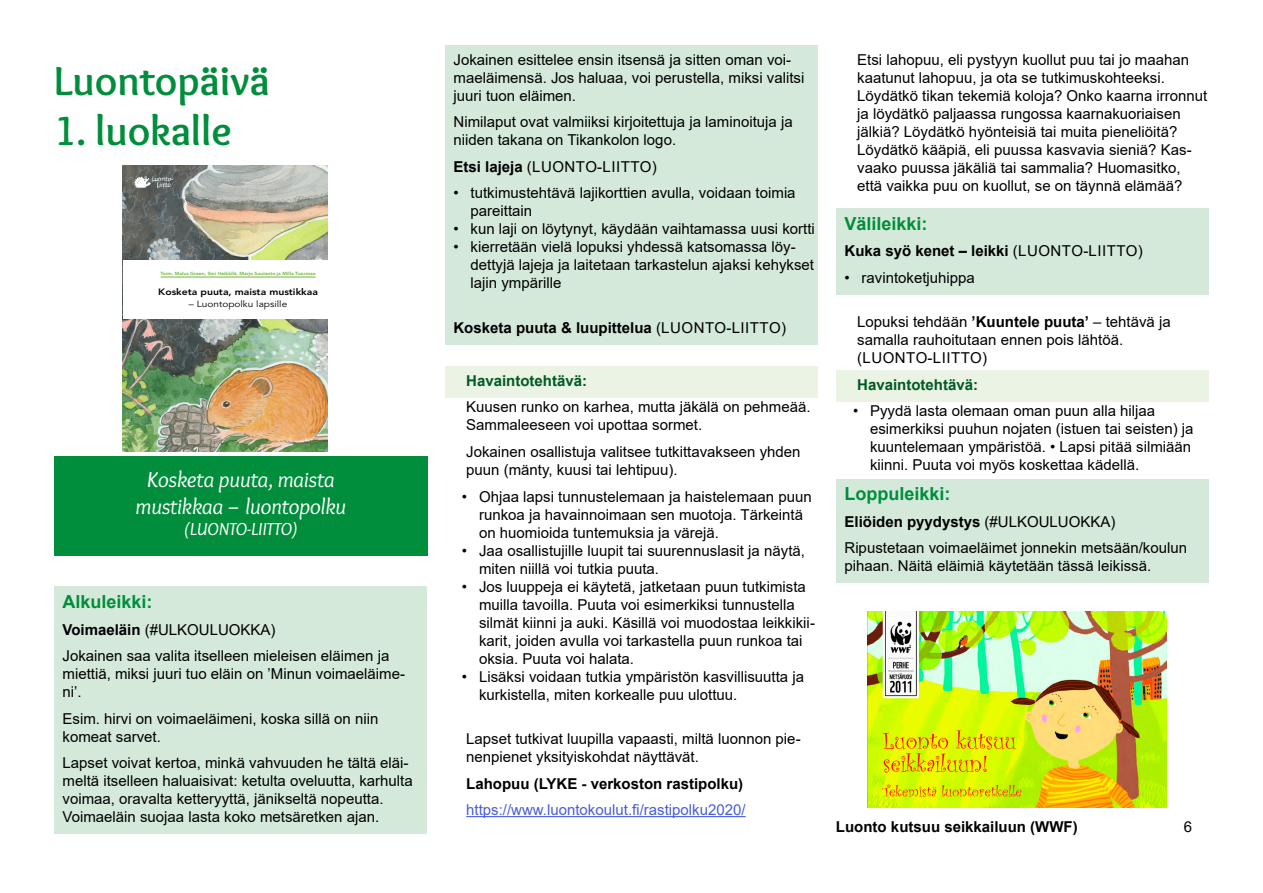
<style>
.page{position:relative;width:1263px;height:893px;background:#fff}
.page>*{position:absolute;margin:0;border:0;box-sizing:border-box;transform-origin:0 0}
.t1{font:700 42px "Overlock";color:#008e3c}
.t2{font:italic 22.5px/27px "Overlock";color:#fff;text-align:center}
.t3{font:700 18px "Arial";color:#008e3c}
.t4{font:italic 18px "Overlock";color:#fff}
.t5{font:15px/18px "Arial";color:#000}
.t6{font:700 15px "Arial";color:#000}
.t7{font:15px "Arial";color:#485cdb}
.t8{font:700 15px "Arial";color:#005a23}
.t9{font:15px "Arial";letter-spacing:.035em;color:#000}
.t10{font:800 9.15px "Avenir";color:#000;scale:1.13 1}
.t11{font:8.85px "Avenir";color:#000;scale:1.13 1}
.t12{font:800 4.5px "Avenir";color:#65b32e;scale:1.13 1}
.s1{font-weight:700}
.s2{font-weight:400}
</style>
<div class="page">
<div style="left:54px;top:586px;width:373px;height:34px;background:#d4e9da"></div>
<div style="left:54px;top:615px;width:373px;height:31px;background:#d4e9da"></div>
<div style="left:54px;top:642px;width:373px;height:67px;background:#d4e9da"></div>
<div style="left:54px;top:704px;width:373px;height:49px;background:#d4e9da"></div>
<div style="left:54px;top:749px;width:373px;height:85px;background:#d4e9da"></div>
<div style="left:54px;top:456px;width:374px;height:100px;background:#008e3c"></div>
<div style="left:445px;top:45px;width:373px;height:68px;background:#d4e9da"></div>
<div style="left:445px;top:108px;width:373px;height:49px;background:#d4e9da"></div>
<div style="left:445px;top:153px;width:373px;height:31px;background:#d4e9da"></div>
<div style="left:445px;top:179px;width:373px;height:49px;background:#d4e9da"></div>
<div style="left:445px;top:215px;width:373px;height:31px;background:#d4e9da"></div>
<div style="left:445px;top:233px;width:373px;height:67px;background:#d4e9da"></div>
<div style="left:445px;top:287px;width:373px;height:31px;background:#d4e9da"></div>
<div style="left:445px;top:314px;width:373px;height:31px;background:#d4e9da"></div>
<div style="left:445px;top:367px;width:373px;height:31px;background:#eaf3e4"></div>
<hr style="left:466px;top:816px;width:280px;height:1px;background:#485cdb">
<div style="left:836px;top:208px;width:373px;height:34px;background:#d4e9da"></div>
<div style="left:836px;top:237px;width:373px;height:31px;background:#d4e9da"></div>
<div style="left:836px;top:263px;width:373px;height:31px;background:#d4e9da"></div>
<div style="left:836px;top:370px;width:373px;height:31px;background:#eaf3e4"></div>
<div style="left:836px;top:479px;width:373px;height:33px;background:#d4e9da"></div>
<div style="left:836px;top:507px;width:373px;height:31px;background:#d4e9da"></div>
<div style="left:836px;top:534px;width:373px;height:49px;background:#d4e9da"></div>
<img style="left:123px;top:166px;width:204px;height:285px">
<div style="left:123px;top:260px;width:204px;height:59px;background:#fff"></div>
<hr style="left:161px;top:277px;width:155px;height:1px;background:#65b32e">
<svg style="left:134px;top:175px;width:39px;height:13px"></svg>
<img style="left:867px;top:612px;width:300px;height:196px">
<h1 class="t1" style="left:54px;top:56px;width:217px">Luontopäivä</h1>
<h1 class="t1" style="left:54px;top:106px;width:179px">1. luokalle</h1>
<p class="t12" style="left:161px;top:270px;width:139px">Toim. Malva Green, Sini Heikkilä, Marjo Soulanto ja Milla Tuormaa</p>
<p class="t10" style="left:158px;top:286px;width:143px">Kosketa puuta, maista mustikkaa</p>
<p class="t11" style="left:189px;top:299px;width:89px">– Luontopolku lapsille</p>
<h2 class="t2" style="left:135px;top:466px;width:212px">Kosketa puuta, maista mustikkaa – luontopolku</h2>
<p class="t4" style="left:184px;top:519px;width:116px">(LUONTO-LIITTO)</p>
<p class="t3" style="left:62px;top:589px;width:92px">Alkuleikki:</p>
<p class="t5" style="left:63px;top:616px;width:328px;line-height:26.5px"><span class="s1">Voimaeläin</span> (#ULKOULUOKKA)<br>Jokainen saa valita itselleen mieleisen eläimen ja</p>
<p class="t5" style="left:63px;top:665px;width:344px">miettiä, miksi juuri tuo eläin on ’Minun voimaeläime&shy;ni’.</p>
<p class="t5" style="left:63px;top:709px;width:317px">Esim. hirvi on voimaeläimeni, koska sillä on niin komeat sarvet.</p>
<p class="t5" style="left:63px;top:754px;width:352px">Lapset voivat kertoa, minkä vahvuuden he tältä eläi&shy;meltä itselleen haluaisivat: ketulta oveluutta, karhulta voimaa, oravalta ketteryyttä, jänikseltä nopeutta.<br>Voimaeläin suojaa lasta koko metsäretken ajan.</p>
<p class="t5" style="left:453px;top:51px;width:352px">Jokainen esittelee ensin itsensä ja sitten oman voi&shy;maeläimensä. Jos haluaa, voi perustella, miksi valitsi juuri tuon eläimen.</p>
<p class="t5" style="left:453px;top:113px;width:341px">Nimilaput ovat valmiiksi kirjoitettuja ja laminoituja ja niiden takana on Tikankolon logo.</p>
<p class="t9" style="left:453px;top:156px;width:205px"><span class="s1">Etsi lajeja</span> (LUONTO-LIITTO)</p>
<p class="t5" style="left:470px;top:184px;width:327px;text-indent:-17px">• tutkimustehtävä lajikorttien avulla, voidaan toimia pareittain</p>
<p class="t5" style="left:453px;top:220px;width:363px">• kun laji on löytynyt, käydään vaihtamassa uusi kortti</p>
<p class="t5" style="left:470px;top:238px;width:345px;text-indent:-17px">• kierretään vielä lopuksi yhdessä katsomassa löy&shy;dettyjä lajeja ja laitetaan tarkastelun ajaksi kehykset lajin ympärille</p>
<p class="t6" style="left:453px;top:317px;width:334px">Kosketa puuta &amp; luupittelua <span class="s2">(LUONTO-LIITTO)</span></p>
<p class="t8" style="left:466px;top:370px;width:122px">Havaintotehtävä:</p>
<p class="t5" style="left:466px;top:398px;width:346px">Kuusen runko on karhea, mutta jäkälä on pehmeää.<br>Sammaleeseen voi upottaa sormet.</p>
<p class="t5" style="left:466px;top:443px;width:336px">Jokainen osallistuja valitsee tutkittavakseen yhden puun (mänty, kuusi tai lehtipuu).</p>
<p class="t5" style="left:479px;top:487px;width:334px;text-indent:-17px">• Ohjaa lapsi tunnustelemaan ja haistelemaan puun runkoa ja havainnoimaan sen muotoja. Tärkeintä on huomioida tuntemuksia ja värejä.</p>
<p class="t5" style="left:479px;top:541px;width:327px;text-indent:-17px">• Jaa osallistujille luupit tai suurennuslasit ja näytä, miten niillä voi tutkia puuta.</p>
<p class="t5" style="left:479px;top:577px;width:337px;text-indent:-17px">• Jos luuppeja ei käytetä, jatketaan puun tutkimista muilla tavoilla. Puuta voi esimerkiksi tunnustella silmät kiinni ja auki. Käsillä voi muodostaa leikkikii&shy;karit, joiden avulla voi tarkastella puun runkoa tai oksia. Puuta voi halata.</p>
<p class="t5" style="left:479px;top:667px;width:327px;text-indent:-17px">• Lisäksi voidaan tutkia ympäristön kasvillisuutta ja kurkistella, miten korkealle puu ulottuu.</p>
<p class="t5" style="left:466px;top:730px;width:336px">Lapset tutkivat luupilla vapaasti, miltä luonnon pie&shy;nenpienet yksityiskohdat näyttävät.</p>
<p class="t6" style="left:466px;top:773px;width:278px">Lahopuu (LYKE - verkoston rastipolku)</p>
<p class="t7" style="left:466px;top:799px;width:281px">https://www.luontokoulut.fi/rastipolku2020/</p>
<p class="t5" style="left:857px;top:51px;width:352px">Etsi lahopuu, eli pystyyn kuollut puu tai jo maahan kaatunut lahopuu, ja ota se tutkimuskohteeksi.<br>Löydätkö tikan tekemiä koloja? Onko kaarna irronnut ja löydätkö paljaassa rungossa kaarnakuoriaisen jälkiä? Löydätkö hyönteisiä tai muita pieneliöitä?<br>Löydätkö kääpiä, eli puussa kasvavia sieniä? Kas&shy;vaako puussa jäkäliä tai sammalia? Huomasitko, että vaikka puu on kuollut, se on täynnä elämää?</p>
<p class="t3" style="left:844px;top:211px;width:85px">Välileikki:</p>
<p class="t6" style="left:844px;top:240px;width:300px">Kuka syö kenet – leikki <span class="s2">(LUONTO-LIITTO)</span></p>
<p class="t5" style="left:844px;top:268px;width:132px">• ravintoketjuhippa</p>
<p class="t5" style="left:857px;top:313px;width:315px">Lopuksi tehdään <span class="s1">’Kuuntele puuta’</span> – tehtävä ja samalla rauhoitutaan ennen pois lähtöä. (LUONTO-LIITTO)</p>
<p class="t8" style="left:857px;top:374px;width:122px">Havaintotehtävä:</p>
<p class="t5" style="left:870px;top:402px;width:325px;text-indent:-17px">• Pyydä lasta olemaan oman puun alla hiljaa esimerkiksi puuhun nojaten (istuen tai seisten) ja kuuntelemaan ympäristöä. • Lapsi pitää silmiään kiinni. Puuta voi myös koskettaa kädellä.</p>
<p class="t3" style="left:844px;top:481px;width:108px">Loppuleikki:</p>
<p class="t5" style="left:844px;top:508px;width:344px;line-height:26.5px"><span class="s1">Eliöiden pyydystys</span> (#ULKOULUOKKA)<br>Ripustetaan voimaeläimet jonnekin metsään/koulun</p>
<p class="t5" style="left:844px;top:557px;width:308px">pihaan. Näitä eläimiä käytetään tässä leikissä.</p>
<p class="t6" style="left:836px;top:816px;width:243px">Luonto kutsuu seikkailuun (WWF)</p>
<p class="t5" style="left:1184px;top:817px;width:10px">6</p>
</div>
